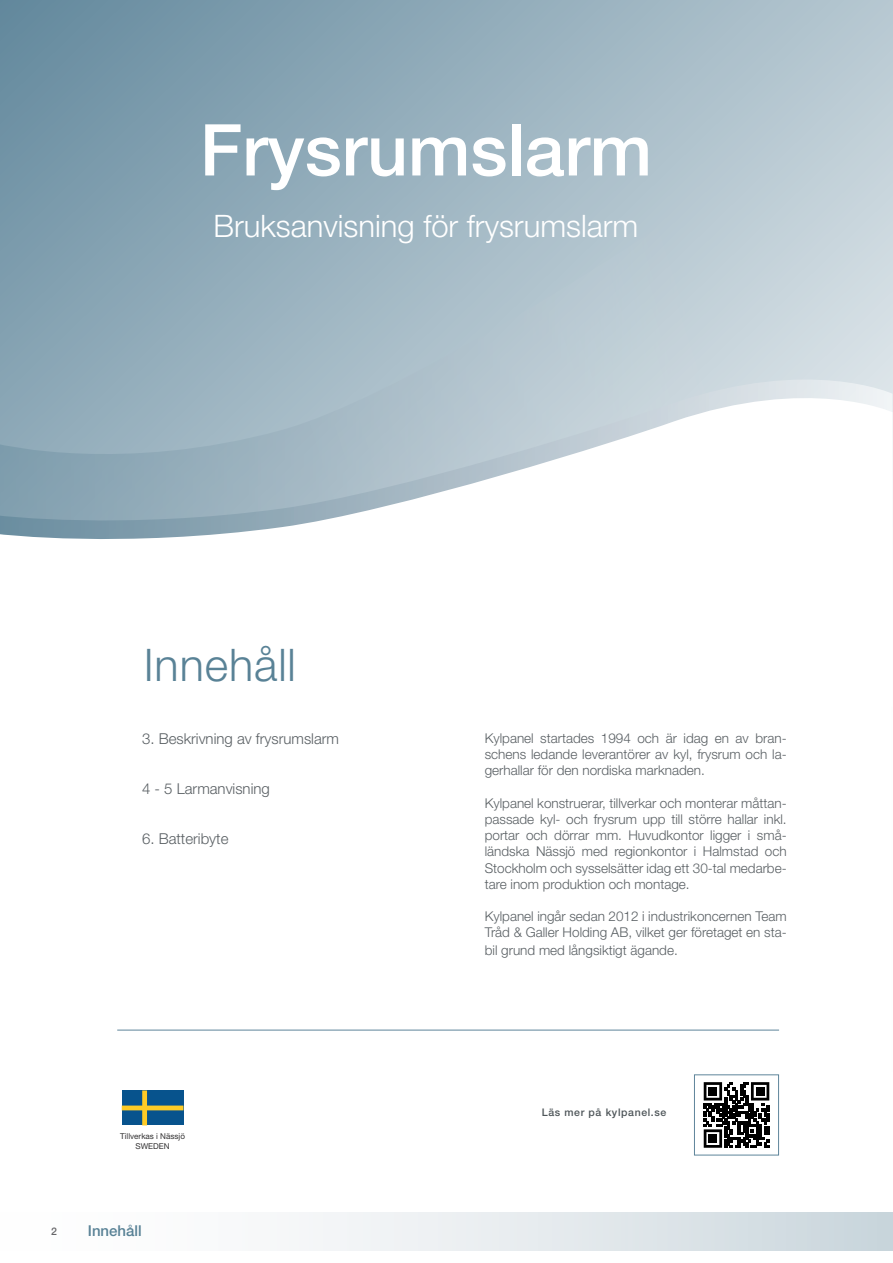
<style>
.page{position:relative;width:893px;height:1263px;background:#fff}
.page>*{position:absolute;margin:0;border:0;box-sizing:border-box;transform-origin:0 0}
.Allmänt_styckeformat{font:500 71.55px "Helvetica Neue LT Std";color:#fff}
.Allmänt_styckeformat-2{font:300 45px "Helvetica Neue LT Std";letter-spacing:.02em;color:#598296}
.Allmänt_styckeformat-3{font:300 30.9px "Helvetica Neue LT Std";color:#fff}
.Allmänt_styckeformat-4{font:300 15px "Helvetica Neue LT Std";color:#595f63}
.Allmänt_styckeformat-5{font:500 15px "Helvetica Neue LT Std";color:#598296}
.Allmänt_styckeformat-6{font:300 13.5px/16.2px "Helvetica Neue LT Std";color:#595f63;text-align:justify}
.Allmänt_styckeformat-7{font:500 10.5px "Helvetica Neue LT Std";letter-spacing:.06em;color:#4e5559}
.Allmänt_styckeformat-8{font:500 10.5px "Helvetica Neue LT Std";color:#656568}
.Allmänt_styckeformat-9{font:8.1px "Helvetica Neue LT Std";color:#333233}
</style>
<div class="page">
<div style="left:0;top:1213px;width:893px;height:38px;background:linear-gradient(to right,#fff,#cdd8de)"></div>
<div style="left:0;top:0;width:893px;height:1071px;background:linear-gradient(to right,#6a8ea1,#bfcfd7)"></div>
<svg style="left:0;top:167px;width:893px;height:208px;background:#a6bcc7"></svg>
<svg style="left:0;top:375px;width:893px;height:332px"></svg>
<div style="left:0;top:585px;width:890px;height:489px;background:#fff"></div>
<hr style="left:117px;top:1030px;width:662px;height:1px;background:#5e859a">
<div style="left:122px;top:1090px;width:61px;height:35px;background:#07538d"></div>
<div style="left:122px;top:1105px;width:61px;height:5px;background:#fecb26"></div>
<div style="left:142px;top:1090px;width:5px;height:35px;background:#fecb26"></div>
<svg style="left:704px;top:1082px;width:65px;height:66px"></svg>
<div style="left:694px;top:1075px;width:85px;height:80px;border:1px solid #5e859a"></div>
<p class="Allmänt_styckeformat" style="left:200px;top:107px;width:454px">Frysrumslarm</p>
<p class="Allmänt_styckeformat-3" style="left:213px;top:207px;width:427px">Bruksanvisning för frysrumslarm</p>
<p class="Allmänt_styckeformat-2" style="left:144px;top:638px;width:154px">Innehåll</p>
<p class="Allmänt_styckeformat-4" style="left:142px;top:729px;width:198px">3. Beskrivning av frysrumslarm</p>
<p class="Allmänt_styckeformat-4" style="left:142px;top:780px;width:129px">4 - 5 Larmanvisning</p>
<p class="Allmänt_styckeformat-4" style="left:142px;top:830px;width:88px">6. Batteribyte</p>
<p class="Allmänt_styckeformat-8" style="left:51px;top:1225px;width:7px">2</p>
<p class="Allmänt_styckeformat-9" style="left:120px;top:1131px;width:66px">Tillverkas i Nässjö</p>
<p class="Allmänt_styckeformat-9" style="left:135px;top:1141px;width:36px">SWEDEN</p>
<p class="Allmänt_styckeformat-5" style="left:88px;top:1221px;width:55px">Innehåll</p>
<p class="Allmänt_styckeformat-6" style="left:485px;top:730px;width:303px">Kylpanel startades 1994 och är idag en av bran&shy;schens ledande leverantörer av kyl, frysrum och la&shy;gerhallar för den nordiska marknaden.</p>
<p class="Allmänt_styckeformat-6" style="left:485px;top:795px;width:303px">Kylpanel konstruerar, tillverkar och monterar måttan&shy;passade kyl- och frysrum upp till större hallar inkl. portar och dörrar mm. Huvudkontor ligger i små&shy;ländska Nässjö med regionkontor i Halmstad och Stockholm och sysselsätter idag ett 30-tal medarbe&shy;tare inom produktion och montage.</p>
<p class="Allmänt_styckeformat-6" style="left:485px;top:908px;width:303px">Kylpanel ingår sedan 2012 i industrikoncernen Team<br>Tråd &amp; Galler Holding AB, vilket ger företaget en sta-</p>
<p class="Allmänt_styckeformat-6" style="left:485px;top:942px;width:195px">bil grund med långsiktigt ägande.</p>
<p class="Allmänt_styckeformat-7" style="left:542px;top:1106px;width:126px">Läs mer på kylpanel.se</p>
</div>
